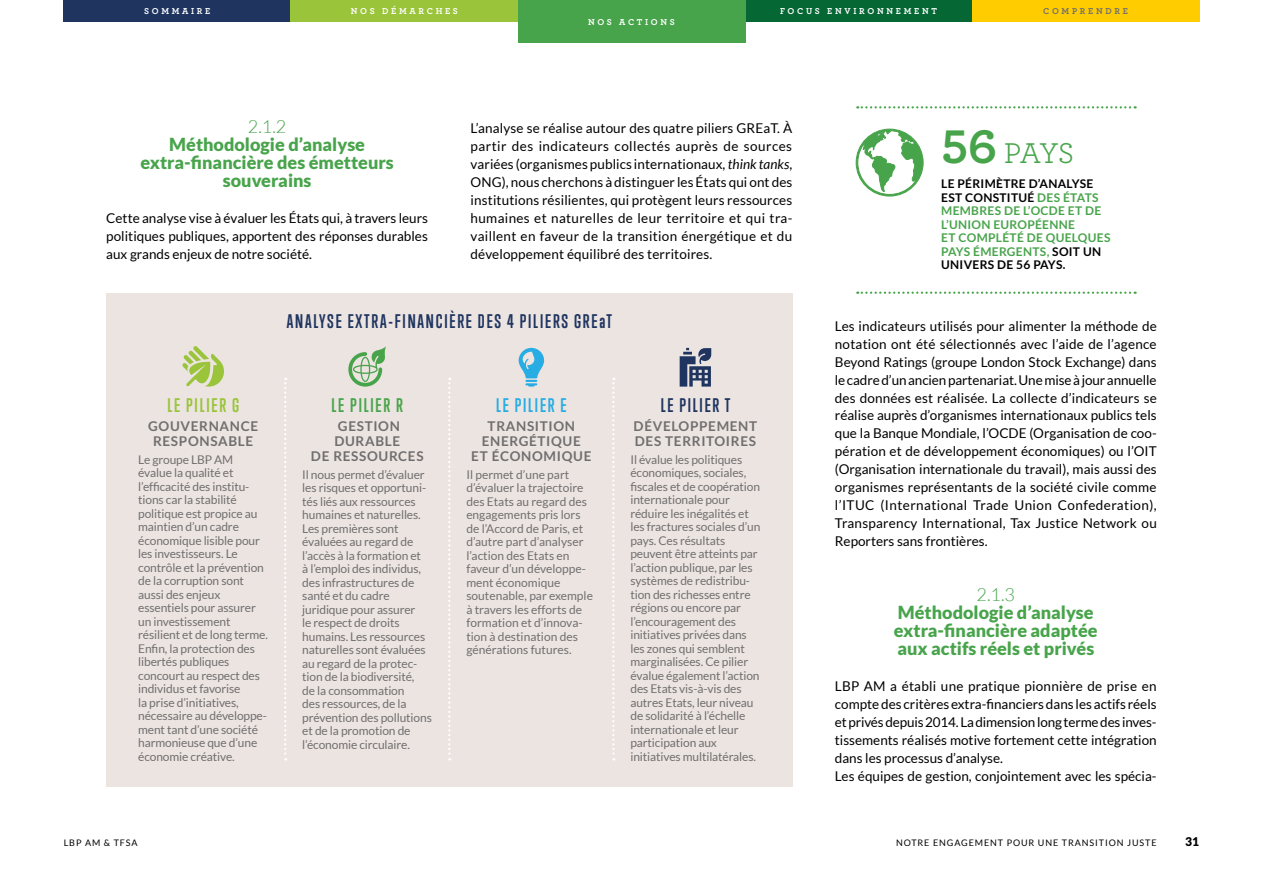
<style>
.page{position:relative;width:1263px;height:893px;background:#fff}
.page>*{position:absolute;margin:0;border:0;box-sizing:border-box;transform-origin:0 0}
.t1{font:30px "Archer";color:#48a44b}
.t2{font:900 18px/18px "Lato";color:#48a44b;text-align:center}
.t3{font:700 18px "Trump Gothic Pro";letter-spacing:.1em;color:#1f3560}
.t4{font:300 18px "Lato";color:#48a44b}
.t5{font:700 18px "Trump Gothic Pro";letter-spacing:.1em;color:#9ac43a}
.t6{font:700 18px "Trump Gothic Pro";letter-spacing:.1em;color:#48a44b}
.t7{font:700 18px "Trump Gothic Pro";letter-spacing:.1em;color:#27ade4}
.t8{font:13.5px/18px "Lato";color:#000;text-align:justify}
.t9{font:700 13.5px/15px "Lato";letter-spacing:.05em;color:#706f6f;text-align:center}
.t10{font:12px/13.5px "Lato";letter-spacing:-.01em;color:#706f6f}
.t11{font:700 12px/13.5px "Lato";letter-spacing:.025em;color:#48a44b}
.t12{font:900 12px "Lato";color:#000}
.t13{font:700 9px "Archer";letter-spacing:.3em;color:#fff}
.t14{font:9px "Lato";letter-spacing:.1em;color:#000}
.t15{font:700 9px "Archer";letter-spacing:.3em;color:#706f6f}
.s1{font-style:italic}
.s2{font-weight:700;font-size:49.5px}
.s3{color:#000}
</style>
<div class="page">
<div style="left:64px;top:0;width:227px;height:21px;background:#1f3560"></div>
<div style="left:291px;top:0;width:227px;height:21px;background:#9ac43a"></div>
<div style="left:745px;top:0;width:227px;height:21px;background:#046734"></div>
<div style="left:972px;top:0;width:227px;height:21px;background:#fc0"></div>
<div style="left:106px;top:293px;width:686px;height:494px;background:#ece4e1"></div>
<svg style="left:182px;top:346px;width:42px;height:41px"></svg>
<svg style="left:348px;top:346px;width:38px;height:41px"></svg>
<svg style="left:519px;top:348px;width:25px;height:39px"></svg>
<svg style="left:680px;top:348px;width:31px;height:39px"></svg>
<svg style="left:284px;top:378px;width:2px;height:382px"></svg>
<svg style="left:448px;top:378px;width:2px;height:382px"></svg>
<svg style="left:612px;top:378px;width:2px;height:382px"></svg>
<svg style="left:857px;top:292px;width:279px;height:2px"></svg>
<svg style="left:857px;top:106px;width:279px;height:2px"></svg>
<svg style="left:855px;top:128px;width:69px;height:69px"></svg>
<div style="left:518px;top:0;width:227px;height:43px;background:#48a44b"></div>
<p class="t13" style="left:144px;top:4px;width:68px">SOMMAIRE</p>
<p class="t13" style="left:351px;top:4px;width:109px">NOS DÉMARCHES</p>
<p class="t13" style="left:780px;top:4px;width:158px">FOCUS ENVIRONNEMENT</p>
<p class="t15" style="left:1043px;top:4px;width:86px">COMPRENDRE</p>
<h2 class="t4" style="left:248px;top:116px;width:40px">2.1.2</h2>
<h2 class="t2" style="left:140px;top:135px;width:255px">Méthodologie d’analyse extra-financière des émetteurs souverains</h2>
<p class="t8" style="left:106px;top:209px;width:323px">Cette analyse vise à évaluer les États qui, à travers leurs politiques publiques, apportent des réponses durables aux grands enjeux de notre société.</p>
<p class="t13" style="left:588px;top:15px;width:88px">NOS ACTIONS</p>
<p class="t8" style="left:471px;top:119px;width:323px">L’analyse se réalise autour des quatre piliers GREaT. À partir des indicateurs collectés auprès de sources variées (organismes publics internationaux, <span class="s1">think tanks</span>, ONG), nous cherchons à distinguer les États qui ont des institutions résilientes, qui protègent leurs ressources humaines et naturelles de leur territoire et qui tra&shy;vaillent en faveur de la transition énergétique et du développement équilibré des territoires.</p>
<h2 class="t3" style="left:287px;top:310px;width:327px">ANALYSE EXTRA-FINANCIÈRE DES 4 PILIERS GREaT</h2>
<h2 class="t5" style="left:167px;top:394px;width:73px">LE PILIER G</h2>
<p class="t9" style="left:148px;top:418px;width:112px">GOUVERNANCE<br>RESPONSABLE</p>
<p class="t10" style="left:138px;top:453px;width:131px">Le groupe LBP AM évalue la qualité et l’efficacité des institu&shy;tions car la stabilité politique est propice au maintien d’un cadre économique lisible pour les investisseurs. Le contrôle et la prévention de la corruption sont aussi des enjeux essentiels pour assurer un investissement résilient et de long terme.<br>Enfin, la protection des libertés publiques concourt au respect des individus et favorise<br>la prise d’initiatives, nécessaire au développe&shy;ment tant d’une société harmonieuse que d’une économie créative.</p>
<h2 class="t6" style="left:332px;top:394px;width:73px">LE PILIER R</h2>
<p class="t9" style="left:311px;top:418px;width:114px">GESTION<br>DURABLE<br>DE RESSOURCES</p>
<p class="t10" style="left:302px;top:468px;width:131px">Il nous permet d’évaluer les risques et opportuni&shy;tés liés aux ressources humaines et naturelles.<br>Les premières sont évaluées au regard de l’accès à la formation et<br>à l’emploi des individus, des infrastructures de santé et du cadre juridique pour assurer<br>le respect de droits humains. Les ressources naturelles sont évaluées au regard de la protec&shy;tion de la biodiversité,<br>de la consommation<br>des ressources, de la prévention des pollutions et de la promotion de l’économie circulaire.</p>
<h2 class="t7" style="left:496px;top:394px;width:72px">LE PILIER E</h2>
<p class="t9" style="left:471px;top:418px;width:122px">TRANSITION<br>ENERGÉTIQUE<br>ET ÉCONOMIQUE</p>
<p class="t10" style="left:466px;top:468px;width:128px">Il permet d’une part d’évaluer la trajectoire des Etats au regard des engagements pris lors de l’Accord de Paris, et d’autre part d’analyser l’action des Etats en faveur d’un développe&shy;ment économique soutenable, par exemple à travers les efforts de formation et d’innova&shy;tion à destination des générations futures.</p>
<h2 class="t3" style="left:661px;top:394px;width:71px">LE PILIER T</h2>
<p class="t9" style="left:634px;top:418px;width:125px;text-align:left">DÉVELOPPEMENT<br>DES TERRITOIRES</p>
<p class="t10" style="left:630px;top:453px;width:132px">Il évalue les politiques économiques, sociales, fiscales et de coopération internationale pour réduire les inégalités et les fractures sociales d’un pays. Ces résultats peuvent être atteints par l’action publique, par les systèmes de redistribu&shy;tion des richesses entre régions ou encore par l’encouragement des initiatives privées dans les zones qui semblent marginalisées. Ce pilier évalue également l’action des Etats vis-à-vis des autres Etats, leur niveau de solidarité à l’échelle internationale et leur participation aux initiatives multilatérales.</p>
<h1 class="t1" style="left:941px;top:132px;width:135px"><span class="s2">56</span> PAYS</h1>
<p class="t11" style="left:941px;top:177px;width:171px"><span class="s3">LE PÉRIMÈTRE D’ANALYSE<br>EST CONSTITUÉ</span> DES ÉTATS<br>MEMBRES DE L’OCDE ET DE<br>L’UNION EUROPÉENNE<br>ET COMPLÉTÉ DE QUELQUES<br>PAYS ÉMERGENTS, <span class="s3">SOIT UN<br>UNIVERS DE 56 PAYS.</span></p>
<p class="t8" style="left:835px;top:317px;width:323px">Les indicateurs utilisés pour alimenter la méthode de notation ont été sélectionnés avec l’aide de l’agence Beyond Ratings (groupe London Stock Exchange) dans le cadre d’un ancien partenariat. Une mise à jour annuelle des données est réalisée. La collecte d’indicateurs se réalise auprès d’organismes internationaux publics tels que la Banque Mondiale, l’OCDE (Organisation de coo&shy;pération et de développement économiques) ou l’OIT (Organisation internationale du travail), mais aussi des organismes représentants de la société civile comme l’ITUC (International Trade Union Confederation), Transparency International, Tax Justice Network ou Reporters sans frontières.</p>
<h2 class="t4" style="left:976px;top:584px;width:40px">2.1.3</h2>
<h2 class="t2" style="left:894px;top:603px;width:205px;text-align:left">Méthodologie d’analyse extra-financière adaptée aux actifs réels et privés</h2>
<p class="t8" style="left:835px;top:677px;width:323px;text-align:left">LBP AM a établi une pratique pionnière de prise en compte des critères extra-financiers dans les actifs réels et privés depuis 2014. La dimension long terme des inves&shy;tissements réalisés motive fortement cette intégration dans les processus d’analyse.<br>Les équipes de gestion, conjointement avec les spécia-</p>
<p class="t14" style="left:64px;top:838px;width:75px">LBP AM &amp; TFSA</p>
<p class="t14" style="left:896px;top:838px;width:262px">NOTRE ENGAGEMENT POUR UNE TRANSITION JUSTE</p>
<p class="t12" style="left:1185px;top:835px;width:15px">31</p>
</div>
